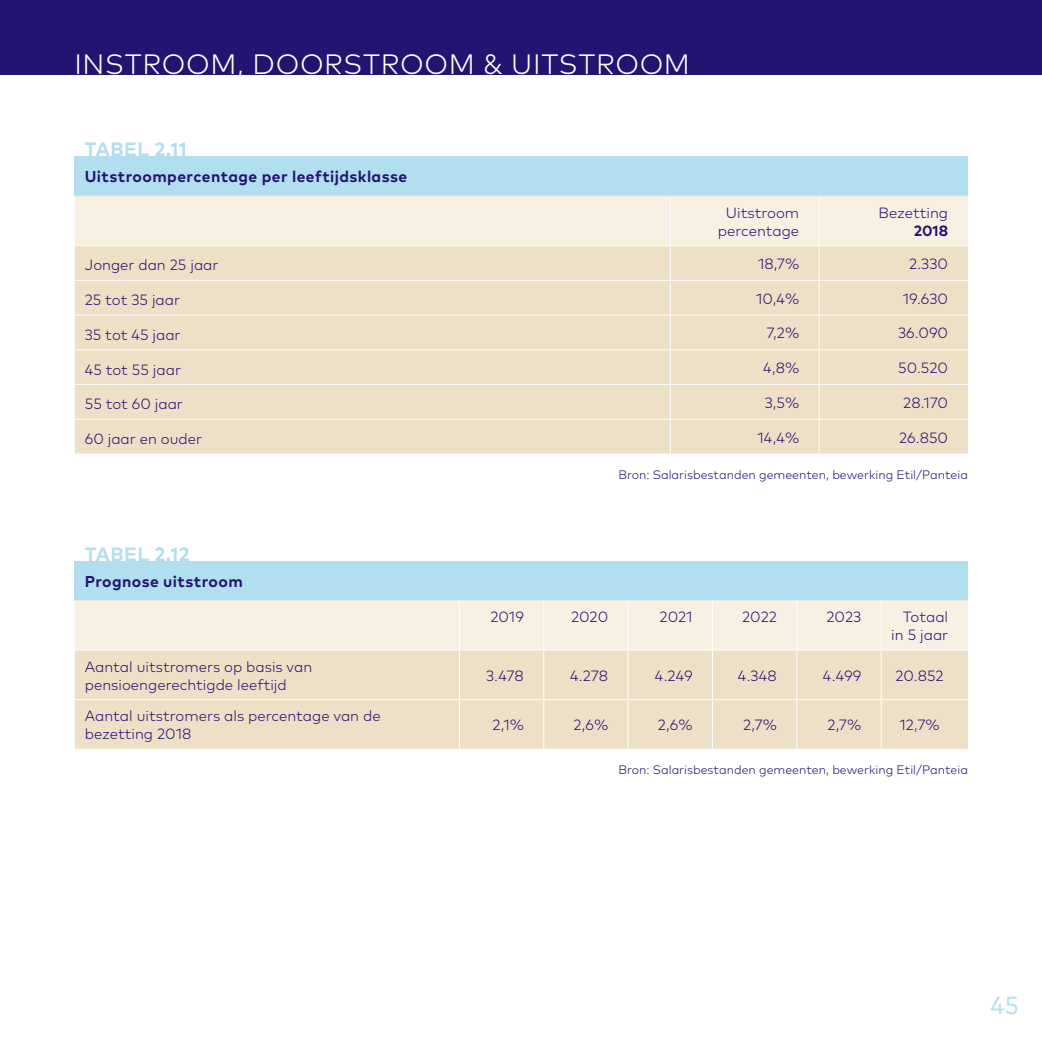
<style>
.page{position:relative;width:1042px;height:1042px;background:#fff}
.page>*{position:absolute;margin:0;border:0;box-sizing:border-box;transform-origin:0 0}
.kop_thema{font:300 28px "Mark Pro";letter-spacing:.025em;color:#fff}
.t1{font:24.5px "Mark Pro";color:#b1dff0}
.kop_tabel_cijfer{font:700 19.25px "Mark Pro";letter-spacing:.025em;color:#b1dff0}
.kop_tabel{font:700 15.75px "Mark Pro";letter-spacing:.03em;color:#251372}
.tabel_brood{font:300 14.88px/17.8px "Mark Pro";color:#251372}
.tabel_jaartal{font:300 14.88px/17.8px "Mark Pro";color:#251372;text-align:right}
.tabel_bron{font:300 12.25px "Mark Pro";color:#251372}
.s1{font-weight:700}
</style>
<div class="page">
<div style="left:0;top:0;width:1042px;height:74px;background:#251372"></div>
<div style="left:75px;top:156px;width:893px;height:40px;background:#b1dff0"></div>
<div style="left:75px;top:197px;width:893px;height:48px;background:#f7f0e3"></div>
<div style="left:75px;top:246px;width:893px;height:69px;background:#eee0c6"></div>
<div style="left:75px;top:316px;width:893px;height:137px;background:#eee0c6"></div>
<hr style="left:670px;top:196px;width:1px;height:49px;background:#fff">
<hr style="left:819px;top:196px;width:1px;height:49px;background:#fff">
<hr style="left:75px;top:196px;width:595px;height:1px;background:#e8e9ea">
<hr style="left:670px;top:196px;width:149px;height:1px;background:#e8e9ea">
<hr style="left:819px;top:196px;width:149px;height:1px;background:#e8e9ea">
<hr style="left:670px;top:246px;width:1px;height:34px;background:#fff">
<hr style="left:819px;top:246px;width:1px;height:34px;background:#fff">
<hr style="left:670px;top:281px;width:1px;height:34px;background:#fff">
<hr style="left:819px;top:281px;width:1px;height:34px;background:#fff">
<hr style="left:75px;top:280px;width:595px;height:1px;background:#fff">
<hr style="left:670px;top:280px;width:149px;height:1px;background:#fff">
<hr style="left:819px;top:280px;width:149px;height:1px;background:#fff">
<hr style="left:670px;top:315px;width:1px;height:34px;background:#fff">
<hr style="left:819px;top:315px;width:1px;height:34px;background:#fff">
<hr style="left:670px;top:350px;width:1px;height:34px;background:#fff">
<hr style="left:819px;top:350px;width:1px;height:34px;background:#fff">
<hr style="left:75px;top:349px;width:595px;height:1px;background:#fff">
<hr style="left:670px;top:349px;width:149px;height:1px;background:#fff">
<hr style="left:819px;top:349px;width:149px;height:1px;background:#fff">
<hr style="left:670px;top:385px;width:1px;height:34px;background:#fff">
<hr style="left:819px;top:385px;width:1px;height:34px;background:#fff">
<hr style="left:670px;top:420px;width:1px;height:33px;background:#fff">
<hr style="left:819px;top:420px;width:1px;height:33px;background:#fff">
<hr style="left:75px;top:419px;width:595px;height:1px;background:#fff">
<hr style="left:670px;top:419px;width:149px;height:1px;background:#fff">
<hr style="left:819px;top:419px;width:149px;height:1px;background:#fff">
<hr style="left:75px;top:384px;width:595px;height:1px;background:#fff">
<hr style="left:670px;top:384px;width:149px;height:1px;background:#fff">
<hr style="left:819px;top:384px;width:149px;height:1px;background:#fff">
<div style="left:75px;top:561px;width:893px;height:39px;background:#b1dff0"></div>
<div style="left:75px;top:601px;width:893px;height:48px;background:#f7f0e3"></div>
<div style="left:75px;top:650px;width:893px;height:99px;background:#eee0c6"></div>
<hr style="left:459px;top:601px;width:1px;height:48px;background:#fff">
<hr style="left:543px;top:601px;width:1px;height:48px;background:#fff">
<hr style="left:628px;top:601px;width:1px;height:48px;background:#fff">
<hr style="left:712px;top:601px;width:1px;height:48px;background:#fff">
<hr style="left:796px;top:601px;width:1px;height:48px;background:#fff">
<hr style="left:881px;top:601px;width:1px;height:48px;background:#fff">
<hr style="left:881px;top:650px;width:1px;height:49px;background:#fff">
<hr style="left:881px;top:700px;width:1px;height:49px;background:#fff">
<hr style="left:75px;top:600px;width:384px;height:1px;background:#e8e9ea">
<hr style="left:459px;top:600px;width:85px;height:1px;background:#e8e9ea">
<hr style="left:544px;top:600px;width:84px;height:1px;background:#e8e9ea">
<hr style="left:628px;top:600px;width:84px;height:1px;background:#e8e9ea">
<hr style="left:712px;top:600px;width:85px;height:1px;background:#e8e9ea">
<hr style="left:797px;top:600px;width:84px;height:1px;background:#e8e9ea">
<hr style="left:881px;top:600px;width:87px;height:1px;background:#e8e9ea">
<hr style="left:459px;top:650px;width:1px;height:49px;background:#fff">
<hr style="left:543px;top:650px;width:1px;height:49px;background:#fff">
<hr style="left:628px;top:650px;width:1px;height:49px;background:#fff">
<hr style="left:712px;top:650px;width:1px;height:49px;background:#fff">
<hr style="left:796px;top:650px;width:1px;height:49px;background:#fff">
<hr style="left:459px;top:700px;width:1px;height:49px;background:#fff">
<hr style="left:543px;top:700px;width:1px;height:49px;background:#fff">
<hr style="left:628px;top:700px;width:1px;height:49px;background:#fff">
<hr style="left:712px;top:700px;width:1px;height:49px;background:#fff">
<hr style="left:796px;top:700px;width:1px;height:49px;background:#fff">
<hr style="left:75px;top:699px;width:384px;height:1px;background:#fff">
<hr style="left:459px;top:699px;width:85px;height:1px;background:#fff">
<hr style="left:544px;top:699px;width:84px;height:1px;background:#fff">
<hr style="left:628px;top:699px;width:84px;height:1px;background:#fff">
<hr style="left:712px;top:699px;width:85px;height:1px;background:#fff">
<hr style="left:797px;top:699px;width:84px;height:1px;background:#fff">
<hr style="left:881px;top:699px;width:87px;height:1px;background:#fff">
<p class="kop_thema" style="left:74px;top:44px;width:617px">INSTROOM, DOORSTROOM &amp; UITSTROOM</p>
<p class="kop_tabel_cijfer" style="left:85px;top:135px;width:103px">TABEL 2.11</p>
<p class="kop_tabel" style="left:85px;top:165px;width:324px">Uitstroompercentage per leeftijdsklasse</p>
<p class="tabel_jaartal" style="left:718px;top:202px;width:83px;text-align:center">Uitstroom percentage</p>
<p class="tabel_jaartal" style="left:878px;top:202px;width:71px">Bezetting<br><span class="s1">2018</span></p>
<p class="tabel_brood" style="left:85px;top:255px;width:135px">Jonger dan 25 jaar</p>
<p class="tabel_brood" style="left:758px;top:253px;width:43px">18,7%</p>
<p class="tabel_brood" style="left:909px;top:253px;width:41px">2.330</p>
<p class="tabel_brood" style="left:85px;top:290px;width:97px">25 tot 35 jaar</p>
<p class="tabel_brood" style="left:756px;top:288px;width:45px">10,4%</p>
<p class="tabel_brood" style="left:903px;top:288px;width:47px">19.630</p>
<p class="tabel_brood" style="left:85px;top:324px;width:97px">35 tot 45 jaar</p>
<p class="tabel_brood" style="left:766px;top:323px;width:34px">7,2%</p>
<p class="tabel_brood" style="left:898px;top:323px;width:51px">36.090</p>
<p class="tabel_brood" style="left:85px;top:359px;width:98px">45 tot 55 jaar</p>
<p class="tabel_brood" style="left:763px;top:358px;width:37px">4,8%</p>
<p class="tabel_brood" style="left:898px;top:358px;width:51px">50.520</p>
<p class="tabel_brood" style="left:85px;top:394px;width:100px">55 tot 60 jaar</p>
<p class="tabel_brood" style="left:765px;top:392px;width:36px">3,5%</p>
<p class="tabel_brood" style="left:903px;top:392px;width:46px">28.170</p>
<p class="tabel_brood" style="left:85px;top:429px;width:119px">60 jaar en ouder</p>
<p class="tabel_brood" style="left:757px;top:427px;width:43px">14,4%</p>
<p class="tabel_brood" style="left:899px;top:427px;width:50px">26.850</p>
<p class="tabel_bron" style="left:618px;top:465px;width:351px">Bron: Salarisbestanden gemeenten, bewerking Etil/Panteia</p>
<p class="kop_tabel_cijfer" style="left:85px;top:539px;width:106px">TABEL 2.12</p>
<p class="kop_tabel" style="left:85px;top:569px;width:160px">Prognose uitstroom</p>
<p class="tabel_jaartal" style="left:490px;top:607px;width:35px">2019</p>
<p class="tabel_jaartal" style="left:571px;top:607px;width:39px">2020</p>
<p class="tabel_jaartal" style="left:659px;top:607px;width:35px">2021</p>
<p class="tabel_jaartal" style="left:742px;top:607px;width:36px">2022</p>
<p class="tabel_jaartal" style="left:826px;top:607px;width:36px">2023</p>
<p class="tabel_jaartal" style="left:891px;top:607px;width:59px">Totaal in 5 jaar</p>
<p class="tabel_brood" style="left:85px;top:656px;width:229px">Aantal uitstromers op basis van pensioengerechtigde leeftijd</p>
<p class="tabel_brood" style="left:486px;top:665px;width:39px">3.478</p>
<p class="tabel_brood" style="left:570px;top:665px;width:40px">4.278</p>
<p class="tabel_brood" style="left:655px;top:665px;width:39px">4.249</p>
<p class="tabel_brood" style="left:738px;top:665px;width:41px">4.348</p>
<p class="tabel_brood" style="left:823px;top:665px;width:40px">4.499</p>
<p class="tabel_brood" style="left:895px;top:665px;width:50px">20.852</p>
<p class="tabel_brood" style="left:85px;top:706px;width:297px">Aantal uitstromers als percentage van de bezetting 2018</p>
<p class="tabel_brood" style="left:492px;top:715px;width:33px">2,1%</p>
<p class="tabel_brood" style="left:573px;top:715px;width:36px">2,6%</p>
<p class="tabel_brood" style="left:658px;top:715px;width:36px">2,6%</p>
<p class="tabel_brood" style="left:743px;top:715px;width:35px">2,7%</p>
<p class="tabel_brood" style="left:827px;top:715px;width:35px">2,7%</p>
<p class="tabel_brood" style="left:899px;top:715px;width:42px">12,7%</p>
<p class="tabel_bron" style="left:618px;top:760px;width:351px">Bron: Salarisbestanden gemeenten, bewerking Etil/Panteia</p>
<h2 class="t1" style="left:990px;top:987px;width:30px">45</h2>
</div>
